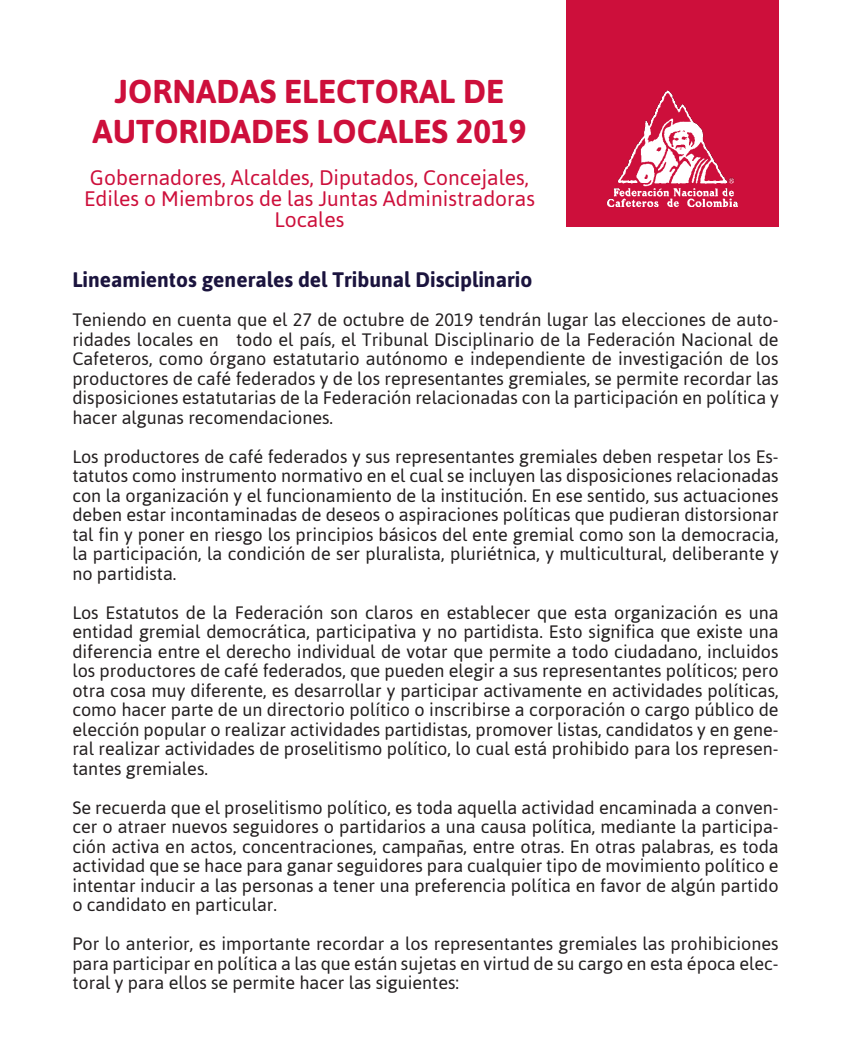
<style>
.page{position:relative;width:851px;height:1063px;background:#fff}
.page>*{position:absolute;margin:0;border:0;box-sizing:border-box;transform-origin:0 0}
.t1{font:700 33px "Asap";color:#cd0f3b}
.t2{font:21px/21px "Asap";color:#cd0f3b;text-align:center}
.t3{font:700 21px "Asap";color:#1b143e}
.t4{font:18px/19.5px "Asap";color:#231f20;text-align:justify}
</style>
<div class="page">
<div style="left:566px;top:0;width:212px;height:227px;background:#cd0f3b"></div>
<img style="left:606px;top:90px;width:132px;height:117px">
<p class="t1" style="left:115px;top:72px;width:390px">JORNADAS ELECTORAL DE</p>
<p class="t1" style="left:92px;top:112px;width:435px">AUTORIDADES LOCALES 2019</p>
<p class="t2" style="left:90px;top:167px;width:440px">Gobernadores, Alcaldes, Diputados, Concejales,</p>
<p class="t2" style="left:84px;top:188px;width:452px">Ediles o Miembros de las Juntas Administradoras<br>Locales</p>
<p class="t3" style="left:72px;top:268px;width:461px">Lineamientos generales del Tribunal Disciplinario</p>
<p class="t4" style="left:72px;top:310px;width:707px">Teniendo en cuenta que el 27 de octubre de 2019 tendrán lugar las elecciones de auto&shy;ridades locales en todo el país, el Tribunal Disciplinario de la Federación Nacional de Cafeteros, como órgano estatutario autónomo e independiente de investigación de los productores de café federados y de los representantes gremiales, se permite recordar las disposiciones estatutarias de la Federación relacionadas con la participación en política y hacer algunas recomendaciones.</p>
<p class="t4" style="left:72px;top:447px;width:707px">Los productores de café federados y sus representantes gremiales deben respetar los Es&shy;tatutos como instrumento normativo en el cual se incluyen las disposiciones relacionadas con la organización y el funcionamiento de la institución. En ese sentido, sus actuaciones deben estar incontaminadas de deseos o aspiraciones políticas que pudieran distorsionar tal fin y poner en riesgo los principios básicos del ente gremial como son la democracia, la participación, la condición de ser pluralista, pluriétnica, y multicultural, deliberante y no partidista.</p>
<p class="t4" style="left:72px;top:603px;width:707px">Los Estatutos de la Federación son claros en establecer que esta organización es una entidad gremial democrática, participativa y no partidista. Esto significa que existe una diferencia entre el derecho individual de votar que permite a todo ciudadano, incluidos los productores de café federados, que pueden elegir a sus representantes políticos; pero otra cosa muy diferente, es desarrollar y participar activamente en actividades políticas, como hacer parte de un directorio político o inscribirse a corporación o cargo público de elección popular o realizar actividades partidistas, promover listas, candidatos y en gene&shy;ral realizar actividades de proselitismo político, lo cual está prohibido para los represen&shy;tantes gremiales.</p>
<p class="t4" style="left:72px;top:798px;width:707px">Se recuerda que el proselitismo político, es toda aquella actividad encaminada a conven&shy;cer o atraer nuevos seguidores o partidarios a una causa política, mediante la participa&shy;ción activa en actos, concentraciones, campañas, entre otras. En otras palabras, es toda actividad que se hace para ganar seguidores para cualquier tipo de movimiento político e intentar inducir a las personas a tener una preferencia política en favor de algún partido o candidato en particular.</p>
<p class="t4" style="left:72px;top:934px;width:707px">Por lo anterior, es importante recordar a los representantes gremiales las prohibiciones para participar en política a las que están sujetas en virtud de su cargo en esta época elec&shy;toral y para ellos se permite hacer las siguientes:</p>
</div>
